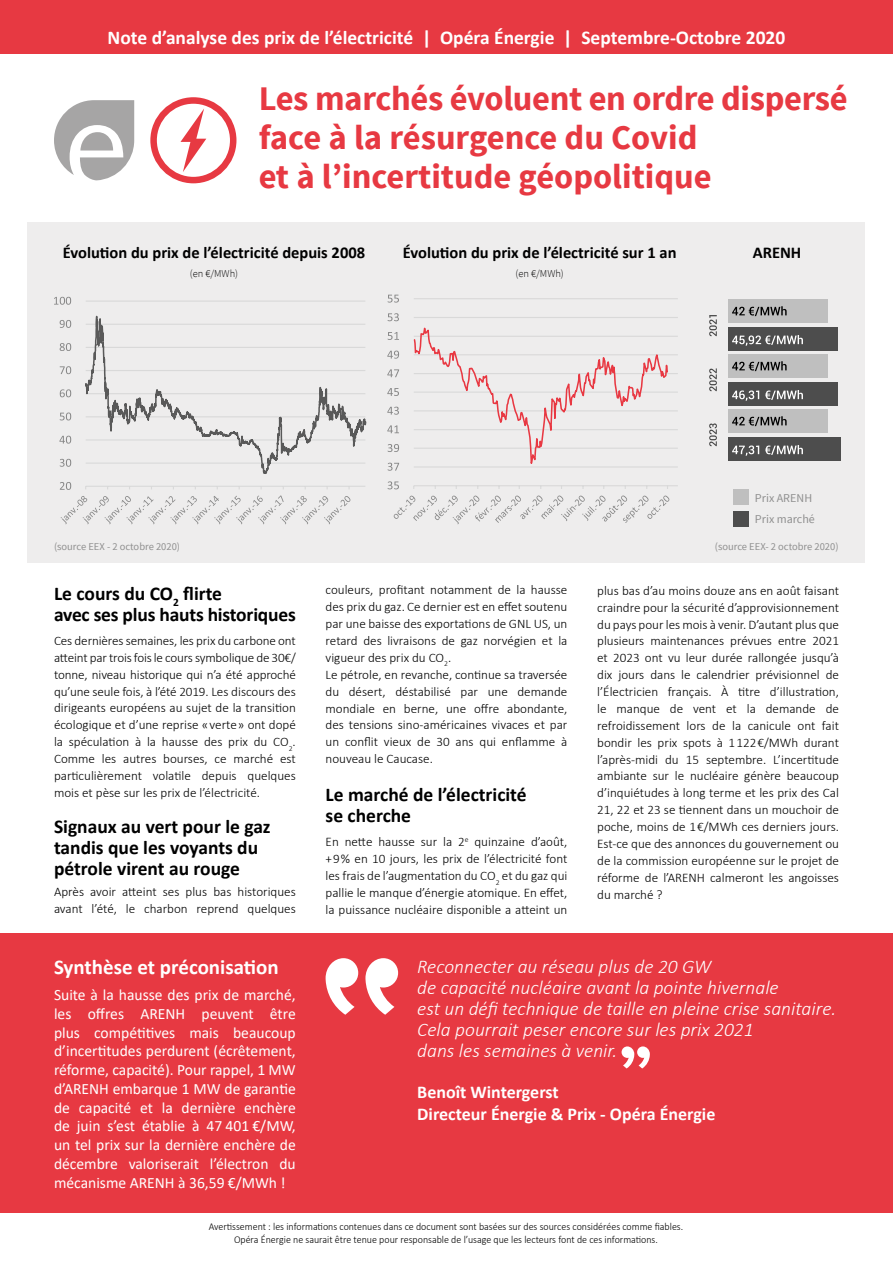
<style>
.page{position:relative;width:893px;height:1263px;background:#fff}
.page>*{position:absolute;margin:0;border:0;box-sizing:border-box;transform-origin:0 0}
.t1{font:700 34.5px/39px "Source Sans Pro";letter-spacing:-.01em;color:#e73942}
.t2{font:700 21px "Calibri";color:#fff}
.t3{font:italic 300 19.5px/21px "Calibri";color:#fff}
.t4{font:700 19.5px/21px "Calibri";color:#000}
.t5{font:700 19.5px "Calibri";color:#fff}
.t6{font:700 18px/21.6px "Calibri";color:#fff}
.t7{font:700 16.5px "Calibri";color:#000}
.t8{font:15.75px/18.8px "Calibri";color:#fff;text-align:justify}
.t9{font:300 13.2px/17px "Calibri";color:#000;text-align:justify}
.t10{font:12px/20.9px "Source Sans Pro";color:#8f8f8f}
.t11{font:300 10.5px/12.6px "Calibri";color:#000;text-align:center;scale:.95 1}
.t12{font:10.5px "Source Sans Pro";color:#8f8f8f}
.t13{font:300 10.5px "Source Sans Pro";color:#000}
</style>
<div class="page">
<div style="left:0;top:0;width:893px;height:53px;background:#e73942"></div>
<div style="left:0;top:933px;width:893px;height:279px;background:#e73942"></div>
<svg style="left:326px;top:958px;width:32px;height:57px"></svg>
<svg style="left:365px;top:958px;width:33px;height:57px"></svg>
<div style="left:27px;top:223px;width:837px;height:340px;background:#eeeded"></div>
<div style="left:734px;top:490px;width:15px;height:15px;background:#bfbfbf"></div>
<div style="left:734px;top:511px;width:15px;height:15px;background:#4d4d4d"></div>
<svg style="left:622px;top:1046px;width:28px;height:22px"></svg>
<svg style="left:54px;top:100px;width:80px;height:80px"></svg>
<div style="left:150px;top:97px;width:86px;height:86px;border:6px solid #e73942;border-radius:50%"></div>
<svg style="left:180px;top:109px;width:26px;height:63px"></svg>
<svg style="left:84px;top:222px;width:283px;height:279px"></svg>
<svg style="left:60px;top:459px;width:11px;height:8px"></svg>
<svg style="left:59px;top:436px;width:12px;height:8px"></svg>
<svg style="left:60px;top:412px;width:11px;height:8px"></svg>
<svg style="left:60px;top:389px;width:11px;height:8px"></svg>
<svg style="left:60px;top:366px;width:11px;height:8px"></svg>
<svg style="left:60px;top:343px;width:11px;height:8px"></svg>
<svg style="left:60px;top:320px;width:11px;height:8px"></svg>
<svg style="left:54px;top:297px;width:17px;height:8px"></svg>
<svg style="left:60px;top:482px;width:290px;height:42px"></svg>
<hr style="left:414px;top:466px;width:264px;height:1px;background:#d9d9d9">
<hr style="left:414px;top:448px;width:264px;height:1px;background:#d9d9d9">
<hr style="left:414px;top:429px;width:264px;height:1px;background:#d9d9d9">
<hr style="left:414px;top:410px;width:264px;height:1px;background:#d9d9d9">
<hr style="left:414px;top:392px;width:264px;height:1px;background:#d9d9d9">
<hr style="left:414px;top:373px;width:264px;height:1px;background:#d9d9d9">
<hr style="left:414px;top:354px;width:264px;height:1px;background:#d9d9d9">
<hr style="left:414px;top:336px;width:264px;height:1px;background:#d9d9d9">
<hr style="left:414px;top:317px;width:264px;height:1px;background:#d9d9d9">
<hr style="left:414px;top:298px;width:264px;height:1px;background:#d9d9d9">
<hr style="left:414px;top:485px;width:264px;height:1px;background:#d9d9d9">
<svg style="left:413px;top:327px;width:256px;height:141px"></svg>
<svg style="left:388px;top:481px;width:11px;height:8px"></svg>
<svg style="left:388px;top:463px;width:11px;height:8px"></svg>
<svg style="left:388px;top:444px;width:11px;height:8px"></svg>
<svg style="left:387px;top:425px;width:12px;height:8px"></svg>
<svg style="left:387px;top:407px;width:12px;height:8px"></svg>
<svg style="left:387px;top:388px;width:12px;height:8px"></svg>
<svg style="left:387px;top:369px;width:12px;height:8px"></svg>
<svg style="left:387px;top:351px;width:12px;height:8px"></svg>
<svg style="left:388px;top:332px;width:11px;height:8px"></svg>
<svg style="left:388px;top:313px;width:11px;height:8px"></svg>
<svg style="left:388px;top:295px;width:11px;height:8px"></svg>
<svg style="left:394px;top:495px;width:275px;height:29px"></svg>
<svg style="left:709px;top:315px;width:8px;height:21px"></svg>
<svg style="left:709px;top:368px;width:8px;height:23px"></svg>
<svg style="left:709px;top:423px;width:8px;height:23px"></svg>
<div style="left:729px;top:299px;width:99px;height:23px;background:#bfbfbf"></div>
<div style="left:729px;top:328px;width:109px;height:23px;background:#4d4d4d"></div>
<svg style="left:732px;top:306px;width:55px;height:10px"></svg>
<svg style="left:732px;top:335px;width:71px;height:11px"></svg>
<div style="left:729px;top:354px;width:99px;height:23px;background:#bfbfbf"></div>
<div style="left:729px;top:383px;width:109px;height:23px;background:#4d4d4d"></div>
<svg style="left:732px;top:361px;width:55px;height:10px"></svg>
<svg style="left:732px;top:390px;width:27px;height:11px"></svg>
<svg style="left:765px;top:390px;width:38px;height:10px"></svg>
<div style="left:729px;top:409px;width:99px;height:23px;background:#bfbfbf"></div>
<div style="left:729px;top:438px;width:112px;height:23px;background:#4d4d4d"></div>
<svg style="left:732px;top:416px;width:55px;height:10px"></svg>
<svg style="left:732px;top:445px;width:27px;height:11px"></svg>
<svg style="left:765px;top:445px;width:38px;height:10px"></svg>
<h3 class="t5" style="left:108px;top:23px;width:679px">Note d’analyse des prix de l’électricité | Opéra Énergie | Septembre-Octobre 2020</h3>
<h1 class="t1" style="left:259px;top:82px;width:590px">Les marchés évoluent en ordre dispersé face à la résurgence du Covid<br>et à l’incertitude géopolitique</h1>
<p class="t7" style="left:63px;top:241px;width:304px">Évolution du prix de l’électricité depuis 2008</p>
<p class="t7" style="left:753px;top:243px;width:50px">ARENH</p>
<p class="t13" style="left:190px;top:270px;width:50px">(en €/MWh)</p>
<p class="t7" style="left:403px;top:241px;width:275px">Évolution du prix de l’électricité sur 1 an</p>
<p class="t13" style="left:515px;top:270px;width:50px">(en €/MWh)</p>
<p class="t10" style="left:755px;top:488px;width:61px">Prix ARENH<br>Prix marché</p>
<p class="t12" style="left:54px;top:543px;width:128px">(source EEX - 2 octobre 2020)</p>
<p class="t12" style="left:715px;top:543px;width:125px">(source EEX- 2 octobre 2020)</p>
<h3 class="t4" style="left:54px;top:582px;width:243px">Le cours du CO<sub>2</sub> flirte<br>avec ses plus hauts historiques</h3>
<p class="t9" style="left:54px;top:633px;width:243px">Ces dernières semaines, les prix du carbone ont atteint par trois fois le cours symbolique de 30€/ tonne, niveau historique qui n’a été approché qu’une seule fois, à l’été 2019. Les discours des dirigeants européens au sujet de la transition écologique et d’une reprise « verte » ont dopé la spéculation à la hausse des prix du CO<sub>2</sub>.<br>Comme les autres bourses, ce marché est particulièrement volatile depuis quelques mois et pèse sur les prix de l’électricité.</p>
<h3 class="t4" style="left:54px;top:815px;width:218px">Signaux au vert pour le gaz tandis que les voyants du pétrole virent au rouge</h3>
<p class="t9" style="left:54px;top:883px;width:243px">Après avoir atteint ses plus bas historiques avant l’été, le charbon reprend quelques</p>
<h2 class="t2" style="left:54px;top:952px;width:226px">Synthèse et préconisation</h2>
<p class="t8" style="left:54px;top:987px;width:243px">Suite à la hausse des prix de marché, les offres ARENH peuvent être plus compétitives mais beaucoup d’incertitudes perdurent (écrêtement, réforme, capacité). Pour rappel, 1 MW d’ARENH embarque 1 MW de garantie de capacité et la dernière enchère de juin s’est établie à 47 401 €/MW, un tel prix sur la dernière enchère de décembre valoriserait l’électron du mécanisme ARENH à 36,59 €/MWh !</p>
<p class="t9" style="left:326px;top:581px;width:243px;text-align:left">couleurs, profitant notamment de la hausse des prix du gaz. Ce dernier est en effet soutenu par une baisse des exportations de GNL US, un retard des livraisons de gaz norvégien et la vigueur des prix du CO<sub>2</sub>.<br>Le pétrole, en revanche, continue sa traversée du désert, déstabilisé par une demande mondiale en berne, une offre abondante, des tensions sino-américaines vivaces et par un conflit vieux de 30 ans qui enflamme à nouveau le Caucase.</p>
<h3 class="t4" style="left:326px;top:784px;width:203px">Le marché de l’électricité se cherche</h3>
<p class="t9" style="left:326px;top:833px;width:243px">En nette hausse sur la 2<sup>e</sup> quinzaine d’août, + 9 % en 10 jours, les prix de l’électricité font les frais de l’augmentation du CO<sub>2</sub> et du gaz qui pallie le manque d’énergie atomique. En effet, la puissance nucléaire disponible a atteint un</p>
<p class="t9" style="left:597px;top:582px;width:243px">plus bas d’au moins douze ans en août faisant craindre pour la sécurité d’approvisionnement du pays pour les mois à venir. D’autant plus que plusieurs maintenances prévues entre 2021 et 2023 ont vu leur durée rallongée jusqu’à dix jours dans le calendrier prévisionnel de l’Électricien français. À titre d’illustration, le manque de vent et la demande de refroidissement lors de la canicule ont fait bondir les prix spots à 1 122 €/MWh durant l’après-midi du 15 septembre. L’incertitude ambiante sur le nucléaire génère beaucoup d’inquiétudes à long terme et les prix des Cal 21, 22 et 23 se tiennent dans un mouchoir de poche, moins de 1 €/MWh ces derniers jours.<br>Est-ce que des annonces du gouvernement ou de la commission européenne sur le projet de réforme de l’ARENH calmeront les angoisses du marché ?</p>
<h3 class="t3" style="left:417px;top:957px;width:420px">Reconnecter au réseau plus de 20 GW<br>de capacité nucléaire avant la pointe hivernale<br>est un défi technique de taille en pleine crise sanitaire.<br>Cela pourrait peser encore sur les prix 2021<br>dans les semaines à venir.</h3>
<h3 class="t6" style="left:417px;top:1081px;width:300px">Benoît Wintergerst<br>Directeur Énergie &amp; Prix - Opéra Énergie</h3>
<p class="t11" style="left:209px;top:1220px;width:501px">Avertissement : les informations contenues dans ce document sont basées sur des sources considérées comme fiables.<br>Opéra Énergie ne saurait être tenue pour responsable de l’usage que les lecteurs font de ces informations.</p>
</div>
